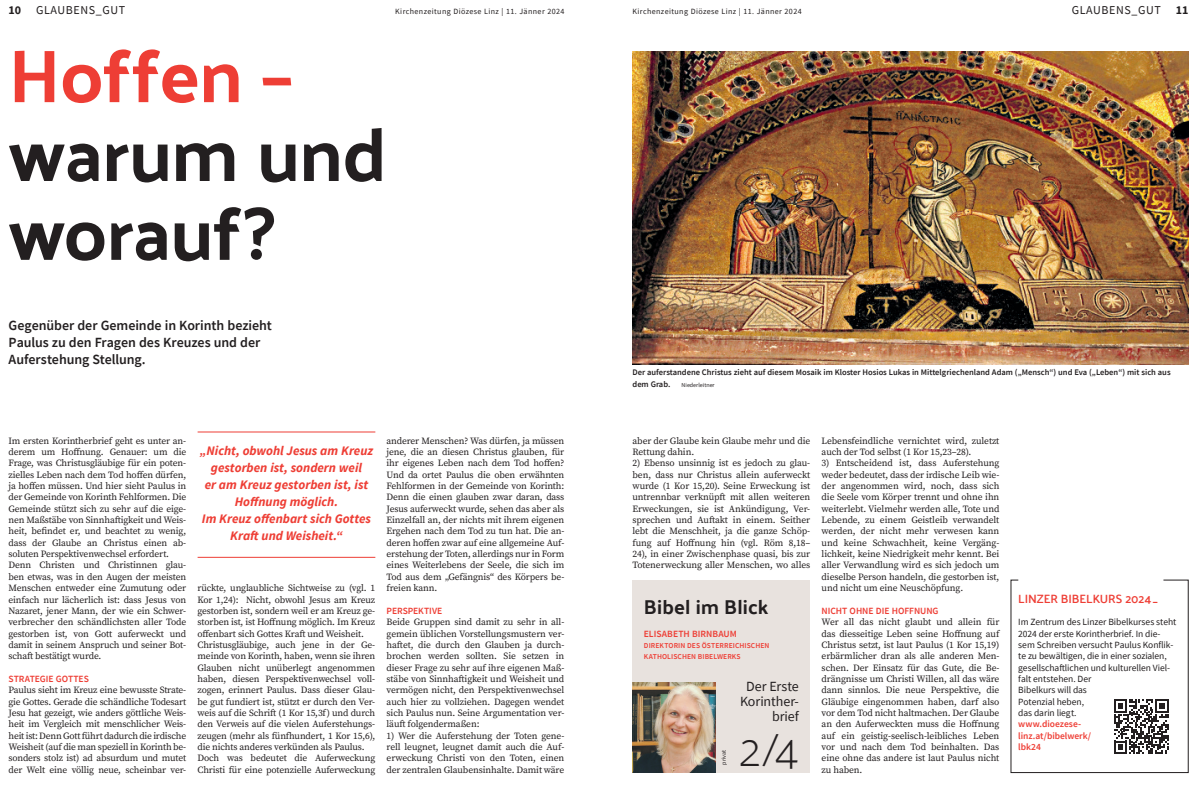
<style>
.page{position:relative;width:1197px;height:789px;background:#fff}
.page>*{position:absolute;margin:0;border:0;box-sizing:border-box;transform-origin:0 0}
.Headline_bold__45_pt____Zeilenabstand_10{font:700 75px/78.8px "Palanquin";letter-spacing:-.01em;color:#231f20}
.Serie_-_Nummer{font:100 45px "Palanquin";color:#231f20}
.Headline_bold_20_pt____Zeilenabstand_110{font:700 20px "Palanquin";letter-spacing:.01em;color:#231f20}
.Einleitung_14_pt{font:600 14px/17px "Source Sans Pro";letter-spacing:-.005em;color:#231f20}
.Serie_-_Thema_-_rechtsbündig{font:14px/15px "Source Sans Pro";letter-spacing:-.005em;color:#231f20;text-align:right}
.Zitat_-_ohne_Autor_-_gerade{font:italic 700 13px/17px "Source Sans Pro";color:#ee3e35;text-align:center}
.t1{font:12px "Source Sans Pro";letter-spacing:.05em;color:#231f20}
.Headline_QR-Code_12_pt{font:600 12px "Palanquin";letter-spacing:-.005em;color:#ee3e35}
.Copy_Source_Serif{font:9.5px/11.3px "Source Serif Pro";letter-spacing:-.015em;color:#231f20;text-align:justify}
.Copy_Source_Sans{font:9.5px/11.3px "Source Sans Pro";letter-spacing:-.005em;color:#231f20}
.Zwischenheadline{font:600 9.5px "Source Sans Pro";letter-spacing:-.005em;color:#ee3e35}
.Name_-_linksbündig{font:600 9.5px "Source Sans Pro";letter-spacing:.005em;color:#ee3e35}
.Bildunterschrift_linksbündig{font:600 8.5px/11.3px "Source Sans Pro";color:#231f20}
.t2{font:8px "Source Sans Pro";letter-spacing:.05em;color:#231f20}
.Name_-_linksbündig-2{font:600 7.5px/11.3px "Source Sans Pro";letter-spacing:.015em;color:#ee3e35}
.Bildunterschrift_linksbündig-2{font:6px "Source Sans Pro";color:#231f20}
.s1{font-weight:700}
.s2{color:#ee3e35}
.s3{font-weight:600;color:#ee3e35}
</style>
<div class="page">
<hr style="left:197px;top:431px;width:178px;height:1px;background:#ee3e35">
<hr style="left:197px;top:556px;width:178px;height:1px;background:#ee3e35">
<div style="left:632px;top:579px;width:178px;height:193px;background:#e8e2de"></div>
<img style="left:632px;top:682px;width:83px;height:90px">
<img style="left:632px;top:51px;width:556px;height:313px">
<svg style="left:1114px;top:699px;width:54px;height:54px"></svg>
<p class="t1" style="left:9px;top:2px;width:118px"><span class="s1">10</span> GLAUBENS_GUT</p>
<p class="t2" style="left:395px;top:6px;width:171px">Kirchenzeitung Diözese Linz | 11. Jänner 2024</p>
<p class="t2" style="left:632px;top:6px;width:171px">Kirchenzeitung Diözese Linz | 11. Jänner 2024</p>
<p class="t1" style="left:1071px;top:2px;width:118px">GLAUBENS_GUT <span class="s1">11</span></p>
<p class="Headline_bold__45_pt____Zeilenabstand_10" style="left:9px;top:37px;width:379px"><span class="s2">Hoffen – </span>warum und worauf?</p>
<p class="Einleitung_14_pt" style="left:9px;top:316px;width:265px">Gegenüber der Gemeinde in Korinth bezieht<br>Paulus zu den Fragen des Kreuzes und der<br>Auferstehung Stellung.</p>
<p class="Copy_Source_Serif" style="left:9px;top:434px;width:179px">Im ersten Korintherbrief geht es unter an&shy;derem um Hoffnung. Genauer: um die Frage, was Christusgläubige für ein poten&shy;zielles Leben nach dem Tod hoffen dürfen, ja hoffen müssen. Und hier sieht Paulus in der Gemeinde von Korinth Fehlformen. Die Gemeinde stützt sich zu sehr auf die eige&shy;nen Maßstäbe von Sinnhaftigkeit und Weis&shy;heit, befindet er, und beachtet zu wenig, dass der Glaube an Christus einen ab&shy;soluten Perspektivenwechsel erfordert.</p>
<p class="Copy_Source_Serif" style="left:9px;top:559px;width:179px">Denn Christen und Christinnen glau&shy;ben etwas, was in den Augen der meisten Menschen entweder eine Zumutung oder einfach nur lächerlich ist: dass Jesus von Nazaret, jener Mann, der wie ein Schwer&shy;verbrecher den schändlichsten aller Tode gestorben ist, von Gott auferweckt und damit in seinem Anspruch und seiner Bot&shy;schaft bestätigt wurde.</p>
<p class="Zwischenheadline" style="left:9px;top:672px;width:82px">STRATEGIE GOTTES</p>
<p class="Copy_Source_Serif" style="left:9px;top:684px;width:179px">Paulus sieht im Kreuz eine bewusste Strate&shy;gie Gottes. Gerade die schändliche Todesart Jesu hat gezeigt, wie anders göttliche Weis&shy;heit im Vergleich mit menschlicher Weis&shy;heit ist: Denn Gott führt dadurch die irdische Weisheit (auf die man speziell in Korinth be&shy;sonders stolz ist) ad absurdum und mutet der Welt eine völlig neue, scheinbar ver-</p>
<p class="Zitat_-_ohne_Autor_-_gerade" style="left:200px;top:441px;width:175px">„Nicht, obwohl Jesus am Kreuz gestorben ist, sondern weil<br>er am Kreuz gestorben ist, ist<br>Hoffnung möglich.<br>Im Kreuz offenbart sich Gottes<br>Kraft und Weisheit.“</p>
<p class="Copy_Source_Serif" style="left:197px;top:582px;width:179px">rückte, unglaubliche Sichtweise zu (vgl. 1<br>Kor 1,24): Nicht, obwohl Jesus am Kreuz gestorben ist, sondern weil er am Kreuz ge&shy;storben ist, ist Hoffnung möglich. Im Kreuz offenbart sich Gottes Kraft und Weisheit.</p>
<p class="Copy_Source_Serif" style="left:197px;top:638px;width:179px">Christusgläubige, auch jene in der Ge&shy;meinde von Korinth, haben, wenn sie ihren Glauben nicht unüberlegt angenommen haben, diesen Perspektivenwechsel voll&shy;zogen, erinnert Paulus. Dass dieser Glau&shy;be gut fundiert ist, stützt er durch den Ver&shy;weis auf die Schrift (1 Kor 15,3f) und durch den Verweis auf die vielen Auferstehungs&shy;zeugen (mehr als fünfhundert, 1 Kor 15,6), die nichts anderes verkünden als Paulus.</p>
<p class="Copy_Source_Serif" style="left:197px;top:752px;width:179px">Doch was bedeutet die Auferweckung<br>Christi für eine potenzielle Auferweckung</p>
<p class="Copy_Source_Serif" style="left:386px;top:434px;width:179px">anderer Menschen? Was dürfen, ja müssen jene, die an diesen Christus glauben, für ihr eigenes Leben nach dem Tod hoffen?<br>Und da ortet Paulus die oben erwähnten Fehlformen in der Gemeinde von Korinth:<br>Denn die einen glauben zwar daran, dass Jesus auferweckt wurde, sehen das aber als Einzelfall an, der nichts mit ihrem eigenen Ergehen nach dem Tod zu tun hat. Die an&shy;deren hoffen zwar auf eine allgemeine Auf&shy;erstehung der Toten, allerdings nur in Form eines Weiterlebens der Seele, die sich im Tod aus dem „Gefängnis“ des Körpers be&shy;freien kann.</p>
<p class="Zwischenheadline" style="left:386px;top:604px;width:57px">PERSPEKTIVE</p>
<p class="Copy_Source_Serif" style="left:386px;top:616px;width:179px">Beide Gruppen sind damit zu sehr in all&shy;gemein üblichen Vorstellungsmustern ver&shy;haftet, die durch den Glauben ja durch&shy;brochen werden sollten. Sie setzen in dieser Frage zu sehr auf ihre eigenen Maß&shy;stäbe von Sinnhaftigkeit und Weisheit und vermögen nicht, den Perspektivenwechsel auch hier zu vollziehen. Dagegen wendet sich Paulus nun. Seine Argumentation ver&shy;läuft folgendermaßen:</p>
<p class="Copy_Source_Serif" style="left:386px;top:729px;width:179px">1) Wer die Auferstehung der Toten gene&shy;rell leugnet, leugnet damit auch die Auf&shy;erweckung Christi von den Toten, einen der zentralen Glaubensinhalte. Damit wäre</p>
<p class="Bildunterschrift_linksbündig" style="left:632px;top:366px;width:539px">Der auferstandene Christus zieht auf diesem Mosaik im Kloster Hosios Lukas in Mittelgriechenland Adam („Mensch“) und Eva („Leben“) mit sich aus dem Grab.</p>
<p class="Bildunterschrift_linksbündig-2" style="left:681px;top:381px;width:35px">Niederleitner</p>
<p class="Copy_Source_Serif" style="left:632px;top:434px;width:179px">aber der Glaube kein Glaube mehr und die<br>Rettung dahin.</p>
<p class="Copy_Source_Serif" style="left:632px;top:457px;width:179px">2) Ebenso unsinnig ist es jedoch zu glau&shy;ben, dass nur Christus allein auferweckt wurde (1 Kor 15,20). Seine Erweckung ist untrennbar verknüpft mit allen weiteren Erweckungen, sie ist Ankündigung, Ver&shy;sprechen und Auftakt in einem. Seither lebt die Menschheit, ja die ganze Schöp&shy;fung auf Hoffnung hin (vgl. Röm 8,18– 24), in einer Zwischenphase quasi, bis zur Totenerweckung aller Menschen, wo alles</p>
<p class="Headline_bold_20_pt____Zeilenabstand_110" style="left:643px;top:595px;width:126px">Bibel im Blick</p>
<p class="Name_-_linksbündig" style="left:643px;top:626px;width:95px">ELISABETH BIRNBAUM</p>
<p class="Name_-_linksbündig-2" style="left:643px;top:639px;width:127px">DIREKTORIN DES ÖSTERREICHISCHEN<br>KATHOLISCHEN BIBELWERKS</p>
<p class="Serie_-_Thema_-_rechtsbündig" style="left:740px;top:678px;width:60px">Der Erste<br>Korinther&shy;brief</p>
<p class="Bildunterschrift_linksbündig-2" style="left:720px;top:764px;width:16px;rotate:-90deg">privat</p>
<p class="Serie_-_Nummer" style="left:739px;top:723px;width:61px">2/4</p>
<p class="Copy_Source_Serif" style="left:821px;top:434px;width:179px">Lebensfeindliche vernichtet wird, zuletzt auch der Tod selbst (1 Kor 15,23–28).</p>
<p class="Copy_Source_Serif" style="left:821px;top:457px;width:179px">3) Entscheidend ist, dass Auferstehung weder bedeutet, dass der irdische Leib wie&shy;der angenommen wird, noch, dass sich die Seele vom Körper trennt und ohne ihn weiterlebt. Vielmehr werden alle, Tote und Lebende, zu einem Geistleib verwandelt werden, der nicht mehr verwesen kann und keine Schwachheit, keine Vergäng&shy;lichkeit, keine Niedrigkeit mehr kennt. Bei aller Verwandlung wird es sich jedoch um dieselbe Person handeln, die gestorben ist, und nicht um eine Neuschöpfung.</p>
<p class="Zwischenheadline" style="left:821px;top:604px;width:118px">NICHT OHNE DIE HOFFNUNG</p>
<p class="Copy_Source_Serif" style="left:821px;top:616px;width:179px">Wer all das nicht glaubt und allein für das diesseitige Leben seine Hoffnung auf Christus setzt, ist laut Paulus (1 Kor 15,19) erbärmlicher dran als alle anderen Men&shy;schen. Der Einsatz für das Gute, die Be&shy;drängnisse um Christi Willen, all das wäre dann sinnlos. Die neue Perspektive, die Gläubige eingenommen haben, darf also vor dem Tod nicht haltmachen. Der Glaube an den Auferweckten muss die Hoffnung auf ein geistig-seelisch-leibliches Leben vor und nach dem Tod beinhalten. Das eine ohne das andere ist laut Paulus nicht zu haben.</p>
<p class="Headline_QR-Code_12_pt" style="left:1018px;top:591px;width:141px">LINZER BIBELKURS 2024_</p>
<p class="Copy_Source_Sans" style="left:1018px;top:616px;width:160px">Im Zentrum des Linzer Bibelkurses steht<br>2024 der erste Korintherbrief. In die&shy;sem Schreiben versucht Paulus Konflik&shy;te zu bewältigen, die in einer sozialen, gesellschaftlichen und kulturellen Viel&shy;falt entstehen. Der<br>Bibelkurs will das<br>Potenzial heben,<br>das darin liegt.<br><span class="s3">www.dioezese-<br>linz.at/bibelwerk/<br>lbk24</span></p>
</div>
